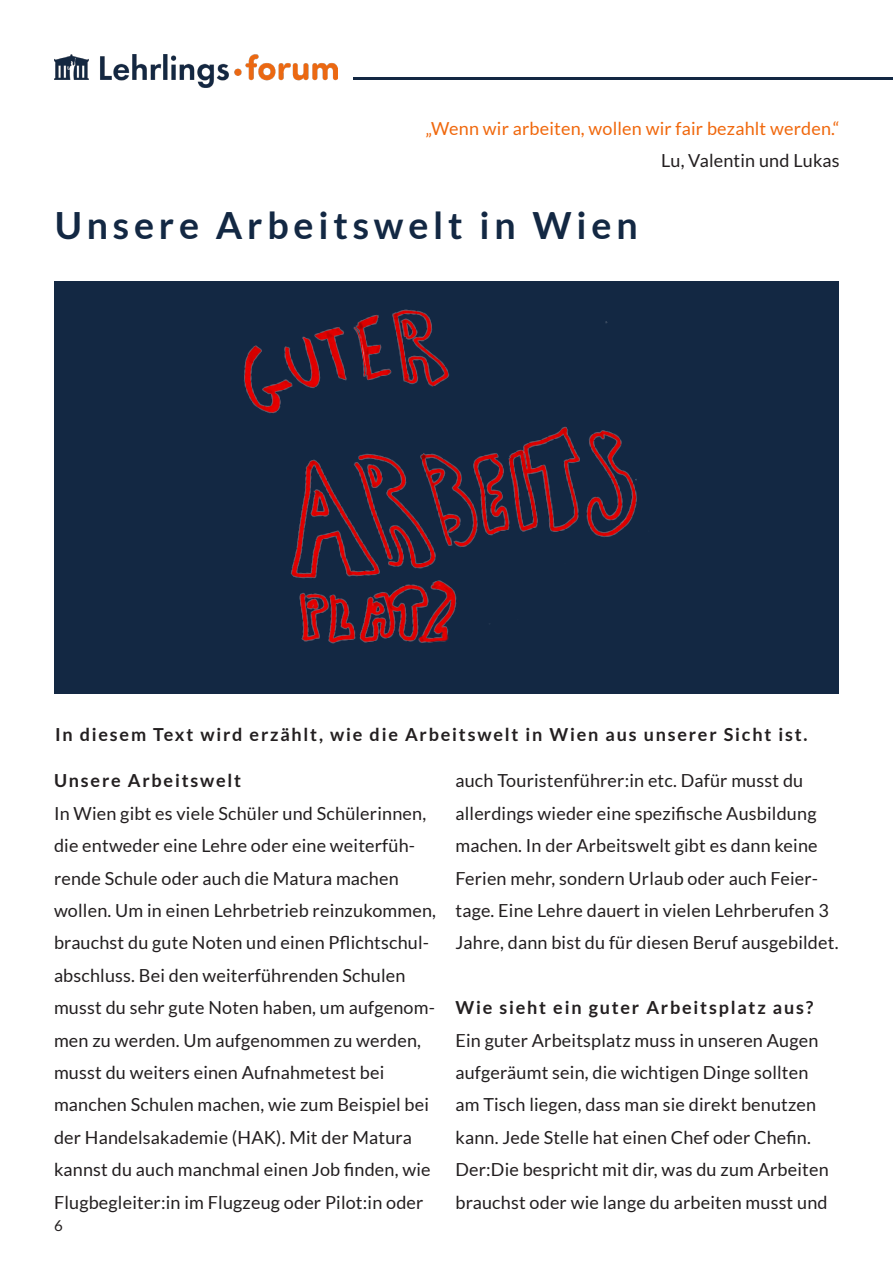
<style>
.page{position:relative;width:893px;height:1263px;background:#fff}
.page>*{position:absolute;margin:0;border:0;box-sizing:border-box;transform-origin:0 0}
.t1{font:700 37.5px "Lato";letter-spacing:.13em;color:#132843}
.t2{font:18px/32.4px "Lato";letter-spacing:.01em;color:#231f20}
.t3{font:700 18px "Lato";letter-spacing:.1em;color:#231f20}
.t4{font:18px "Lato";letter-spacing:.01em;color:#f0680d}
.t5{font:15px "Lato";color:#231f20}
</style>
<div class="page">
<hr style="left:354px;top:77px;width:539px;height:3px;background:#132843">
<img style="left:54px;top:54px;width:284px;height:34px">
<div style="left:55px;top:281px;width:784px;height:413px;background:#132843"></div>
<img style="left:244px;top:309px;width:393px;height:335px">
<p class="t4" style="left:425px;top:118px;width:416px">„Wenn wir arbeiten, wollen wir fair bezahlt werden.“</p>
<p class="t2" style="left:661px;top:144px;width:180px">Lu, Valentin und Lukas</p>
<p class="t1" style="left:55px;top:204px;width:584px">Unsere Arbeitswelt in Wien</p>
<p class="t3" style="left:55px;top:724px;width:754px">In diesem Text wird erzählt, wie die Arbeitswelt in Wien aus unserer Sicht ist.</p>
<p class="t3" style="left:54px;top:770px;width:189px">Unsere Arbeitswelt</p>
<p class="t2" style="left:54px;top:797px;width:384px">In Wien gibt es viele Schüler und Schülerinnen, die entweder eine Lehre oder eine weiterfüh&shy;rende Schule oder auch die Matura machen wollen. Um in einen Lehrbetrieb reinzukommen, brauchst du gute Noten und einen Pflichtschul&shy;abschluss. Bei den weiterführenden Schulen musst du sehr gute Noten haben, um aufgenom&shy;men zu werden. Um aufgenommen zu werden, musst du weiters einen Aufnahmetest bei manchen Schulen machen, wie zum Beispiel bei der Handelsakademie (HAK). Mit der Matura kannst du auch manchmal einen Job finden, wie Flugbegleiter:in im Flugzeug oder Pilot:in oder</p>
<p class="t5" style="left:54px;top:1218px;width:10px">6</p>
<p class="t2" style="left:455px;top:764px;width:385px">auch Touristenführer:in etc. Dafür musst du allerdings wieder eine spezifische Ausbildung machen. In der Arbeitswelt gibt es dann keine Ferien mehr, sondern Urlaub oder auch Feier&shy;tage. Eine Lehre dauert in vielen Lehrberufen 3<br>Jahre, dann bist du für diesen Beruf ausgebildet.</p>
<p class="t3" style="left:455px;top:997px;width:359px">Wie sieht ein guter Arbeitsplatz aus?</p>
<p class="t2" style="left:455px;top:1024px;width:375px">Ein guter Arbeitsplatz muss in unseren Augen aufgeräumt sein, die wichtigen Dinge sollten am Tisch liegen, dass man sie direkt benutzen kann. Jede Stelle hat einen Chef oder Chefin.<br>Der:Die bespricht mit dir, was du zum Arbeiten brauchst oder wie lange du arbeiten musst und</p>
</div>
